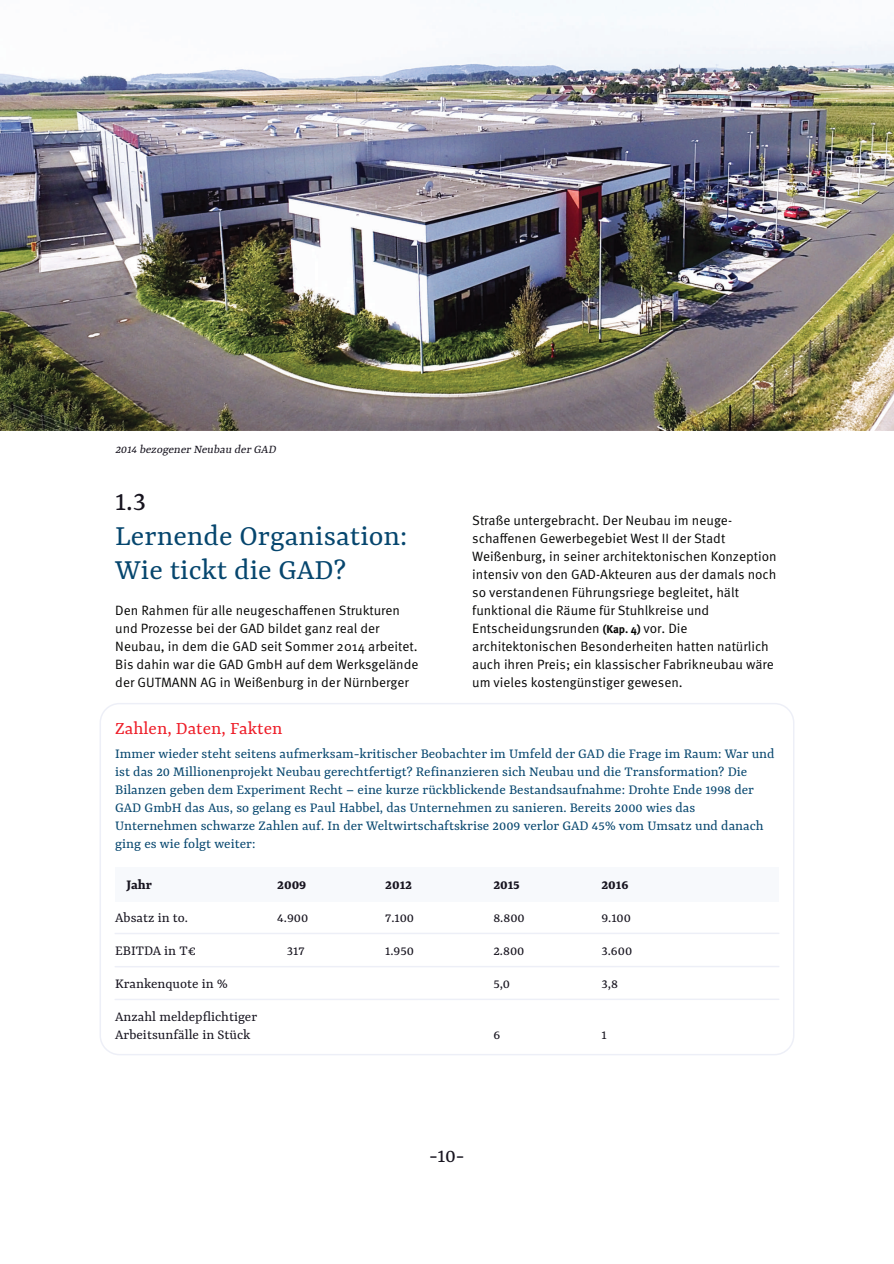
<style>
.page{position:relative;width:894px;height:1264px;background:#fff}
.page>*{position:absolute;margin:0;border:0;box-sizing:border-box;transform-origin:0 0}
.t1{font:31.5px/34.5px "Rasa";color:#06466e}
.t2{font:31.5px "Rasa";color:#17141f}
.t3{font:22.5px "Rasa";color:#17141f}
.t4{font:19.5px "Rasa";color:#ee1c27}
.t5{font:15px/18px "Rasa";color:#06466e}
.t6{font:15px/18px "Rasa";color:#17141f}
.t7{font:700 15px "Rasa";color:#17141f}
.t8{font:13.5px/18px "Meta OT Norm";color:#050504}
.t9{font:italic 12.75px "Rasa";color:#17141f}
.s1{font-family:"Meta OT";font-weight:700;font-size:11.25px}
</style>
<div class="page">
<hr style="left:115px;top:998px;width:663px;height:2px;background:#edeff7">
<hr style="left:115px;top:965px;width:663px;height:2px;background:#edeff7">
<hr style="left:115px;top:932px;width:663px;height:2px;background:#edeff7">
<div style="left:115px;top:867px;width:663px;height:34px;background:#f7f9fc"></div>
<img style="left:0;top:6px;width:893px;height:424px">
<p class="t9" style="left:115px;top:444px;width:164px">2014 bezogener Neubau der GAD</p>
<h1 class="t2" style="left:115px;top:487px;width:32px">1.3</h1>
<h1 class="t1" style="left:115px;top:520px;width:293px">Lernende Organisation:<br>Wie tickt die GAD?</h1>
<p class="t8" style="left:115px;top:602px;width:305px">Den Rahmen für alle neugeschaffenen Strukturen und Prozesse bei der GAD bildet ganz real der Neubau, in dem die GAD seit Sommer 2014 arbeitet.<br>Bis dahin war die GAD GmbH auf dem Werksgelände der GUTMANN AG in Weißenburg in der Nürnberger</p>
<p class="t8" style="left:472px;top:512px;width:306px">Straße untergebracht. Der Neubau im neuge&shy;schaffenen Gewerbegebiet West II der Stadt Weißenburg, in seiner architektonischen Konzeption intensiv von den GAD-Akteuren aus der damals noch so verstandenen Führungsriege begleitet, hält funktional die Räume für Stuhlkreise und Entscheidungsrunden <span class="s1">(Kap. 4)</span> vor. Die architektonischen Besonderheiten hatten natürlich auch ihren Preis; ein klassischer Fabrikneubau wäre um vieles kostengünstiger gewesen.</p>
<h3 class="t4" style="left:115px;top:720px;width:169px">Zahlen, Daten, Fakten</h3>
<p class="t5" style="left:115px;top:745px;width:661px">Immer wieder steht seitens aufmerksam-kritischer Beobachter im Umfeld der GAD die Frage im Raum: War und ist das 20 Millionenprojekt Neubau gerechtfertigt? Refinanzieren sich Neubau und die Transformation? Die Bilanzen geben dem Experiment Recht – eine kurze rückblickende Bestandsaufnahme: Drohte Ende 1998 der GAD GmbH das Aus, so gelang es Paul Habbel, das Unternehmen zu sanieren. Bereits 2000 wies das Unternehmen schwarze Zahlen auf. In der Weltwirtschaftskrise 2009 verlor GAD 45% vom Umsatz und danach ging es wie folgt weiter:</p>
<p class="t7" style="left:126px;top:877px;width:27px">Jahr</p>
<p class="t7" style="left:277px;top:877px;width:31px">2009</p>
<p class="t7" style="left:385px;top:877px;width:28px">2012</p>
<p class="t7" style="left:493px;top:877px;width:28px">2015</p>
<p class="t7" style="left:601px;top:877px;width:28px">2016</p>
<p class="t6" style="left:115px;top:909px;width:74px">Absatz in to.</p>
<p class="t6" style="left:277px;top:909px;width:33px">4.900</p>
<p class="t6" style="left:385px;top:909px;width:30px">7.100</p>
<p class="t6" style="left:493px;top:909px;width:33px">8.800</p>
<p class="t6" style="left:601px;top:909px;width:31px">9.100</p>
<p class="t6" style="left:115px;top:942px;width:82px">EBITDA in T€</p>
<p class="t6" style="left:287px;top:942px;width:19px">317</p>
<p class="t6" style="left:385px;top:942px;width:30px">1.950</p>
<p class="t6" style="left:493px;top:942px;width:33px">2.800</p>
<p class="t6" style="left:601px;top:942px;width:32px">3.600</p>
<p class="t6" style="left:115px;top:975px;width:114px">Krankenquote in %</p>
<p class="t6" style="left:493px;top:975px;width:18px">5,0</p>
<p class="t6" style="left:601px;top:975px;width:18px">3,8</p>
<p class="t6" style="left:115px;top:1008px;width:144px">Anzahl meldepflichtiger<br>Arbeitsunfälle in Stück</p>
<p class="t6" style="left:493px;top:1026px;width:8px">6</p>
<p class="t6" style="left:601px;top:1026px;width:7px">1</p>
<h2 class="t3" style="left:429px;top:1145px;width:37px">-10-</h2>
</div>
